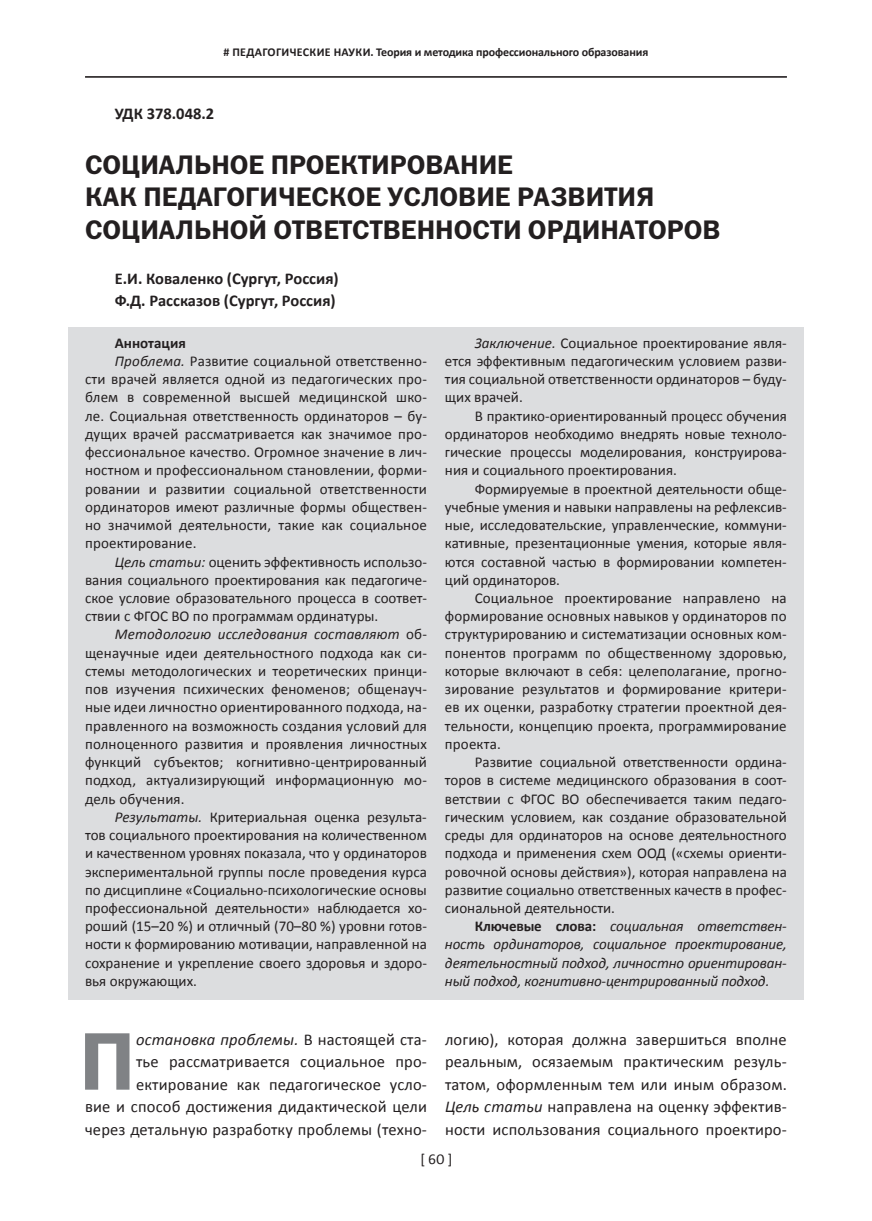
<style>
.page{position:relative;width:872px;height:1221px;background:#fff}
.page>*{position:absolute;margin:0;border:0;box-sizing:border-box;transform-origin:0 0}
.t1{font:82.05px "ez Franklin Goth Demi";color:#808285}
.t2{font:27px/32.4px "ez Franklin Goth Demi";color:#231f20}
.t3{font:16.5px/22.5px "Calibri";letter-spacing:.01em;color:#231f20;text-align:right}
.t4{font:700 16.5px/22.5px "Calibri";color:#231f20}
.t5{font:15px/18.3px "Calibri";color:#231f20;text-align:justify}
.t6{font:italic 15px/18.1px "Calibri";letter-spacing:-.01em;color:#231f20;text-align:justify}
.t7{font:italic 15px "Calibri";letter-spacing:.01em;color:#231f20}
.t8{font:700 15px "Calibri";color:#231f20}
.t9{font:700 12px "Calibri";letter-spacing:-.01em;color:#231f20}
.s1{font-style:italic}
.s2{font-style:normal}
.s3{font-weight:700;font-style:normal}
</style>
<div class="page">
<div style="left:68px;top:327px;width:736px;height:672px;background:#dcdddf"></div>
<hr style="left:85px;top:76px;width:702px;height:1px;background:#231f20">
<hr style="left:85px;top:77px;width:702px;height:1px;background:#231f20">
<p class="t9" style="left:224px;top:45px;width:426px"># ПЕДАГОГИЧЕСКИЕ НАУКИ. Теория и методика профессионального образования</p>
<p class="t4" style="left:115px;top:102px;width:101px">УДК 378.048.2</p>
<h2 class="t2" style="left:85px;top:148px;width:637px">Социальное проектирование<br>как педагогическое условие развития социальной ответственности ординаторов</h2>
<p class="t4" style="left:115px;top:267px;width:225px">Е.И. Коваленко (Сургут, Россия)<br>Ф.Д. Рассказов (Сургут, Россия)</p>
<p class="t8" style="left:115px;top:333px;width:72px">Аннотация</p>
<p class="t5" style="left:115px;top:352px;width:314px"><span class="s1">Проблема.</span> Развитие социальной ответственно-</p>
<p class="t5" style="left:85px;top:370px;width:343px">сти врачей является одной из педагогических про-</p>
<p class="t5" style="left:85px;top:388px;width:343px">блем в современной высшей медицинской шко-</p>
<p class="t5" style="left:85px;top:406px;width:343px">ле. Социальная ответственность ординаторов – бу-</p>
<p class="t5" style="left:85px;top:425px;width:343px">дущих врачей рассматривается как значимое про-</p>
<p class="t5" style="left:85px;top:443px;width:343px">фессиональное качество. Огромное значение в лич-</p>
<p class="t5" style="left:85px;top:461px;width:343px">ностном и профессиональном становлении, форми-</p>
<p class="t5" style="left:85px;top:479px;width:343px">ровании и развитии социальной ответственности</p>
<p class="t5" style="left:85px;top:497px;width:343px">ординаторов имеют различные формы обществен-</p>
<p class="t5" style="left:85px;top:516px;width:343px">но значимой деятельности, такие как социальное</p>
<p class="t5" style="left:85px;top:534px;width:113px">проектирование.</p>
<p class="t5" style="left:115px;top:552px;width:314px"><span class="s1">Цель статьи:</span> оценить эффективность использо-</p>
<p class="t5" style="left:85px;top:570px;width:343px">вания социального проектирования как педагогиче-</p>
<p class="t5" style="left:85px;top:589px;width:343px">ское условие образовательного процесса в соответ-</p>
<p class="t5" style="left:85px;top:607px;width:295px">ствии с ФГОС ВО по программам ординатуры.</p>
<p class="t7" style="left:115px;top:624px;width:314px">Методологию исследования составляют <span class="s2">об-</span></p>
<p class="t5" style="left:85px;top:643px;width:343px">щенаучные идеи деятельностного подхода как си-</p>
<p class="t5" style="left:85px;top:661px;width:343px">стемы методологических и теоретических принци-</p>
<p class="t5" style="left:85px;top:680px;width:343px">пов изучения психических феноменов; общенауч-</p>
<p class="t5" style="left:85px;top:698px;width:343px">ные идеи личностно ориентированного подхода, на-</p>
<p class="t5" style="left:85px;top:716px;width:343px">правленного на возможность создания условий для</p>
<p class="t5" style="left:85px;top:734px;width:343px">полноценного развития и проявления личностных</p>
<p class="t5" style="left:85px;top:753px;width:343px">функций субъектов; когнитивно-центрированный</p>
<p class="t5" style="left:85px;top:771px;width:343px">подход, актуализирующий информационную мо-</p>
<p class="t5" style="left:85px;top:789px;width:101px">дель обучения.</p>
<p class="t5" style="left:115px;top:807px;width:313px"><span class="s1">Результаты.</span> Критериальная оценка результа-</p>
<p class="t5" style="left:85px;top:825px;width:343px">тов социального проектирования на количественном</p>
<p class="t5" style="left:85px;top:844px;width:343px">и качественном уровнях показала, что у ординаторов</p>
<p class="t5" style="left:85px;top:862px;width:343px">экспериментальной группы после проведения курса</p>
<p class="t5" style="left:85px;top:880px;width:343px">по дисциплине «Социально-психологические основы</p>
<p class="t5" style="left:85px;top:898px;width:343px">профессиональной деятельности» наблюдается хо-</p>
<p class="t5" style="left:85px;top:917px;width:343px">роший (15–20 %) и отличный (70–80 %) уровни готов-</p>
<p class="t5" style="left:85px;top:935px;width:343px">ности к формированию мотивации, направленной на</p>
<p class="t5" style="left:85px;top:953px;width:343px">сохранение и укрепление своего здоровья и здоро-</p>
<p class="t5" style="left:85px;top:971px;width:113px">вья окружающих.</p>
<p class="t5" style="left:445px;top:333px;width:343px;text-indent:30px"><span class="s1">Заключение.</span> Социальное проектирование явля&shy;ется эффективным педагогическим условием разви&shy;тия социальной ответственности ординаторов – буду&shy;щих врачей.</p>
<p class="t5" style="left:445px;top:406px;width:343px;text-indent:30px">В практико-ориентированный процесс обучения ординаторов необходимо внедрять новые техноло&shy;гические процессы моделирования, конструирова&shy;ния и социального проектирования.</p>
<p class="t5" style="left:445px;top:479px;width:343px;text-indent:30px">Формируемые в проектной деятельности обще&shy;учебные умения и навыки направлены на рефлексив&shy;ные, исследовательские, управленческие, коммуни&shy;кативные, презентационные умения, которые явля&shy;ются составной частью в формировании компетен&shy;ций ординаторов.</p>
<p class="t5" style="left:445px;top:589px;width:343px;text-indent:30px">Социальное проектирование направлено на формирование основных навыков у ординаторов по структурированию и систематизации основных ком&shy;понентов программ по общественному здоровью, которые включают в себя: целеполагание, прогно&shy;зирование результатов и формирование критери&shy;ев их оценки, разработку стратегии проектной дея&shy;тельности, концепцию проекта, программирование проекта.</p>
<p class="t5" style="left:445px;top:753px;width:343px;text-indent:30px">Развитие социальной ответственности ордина&shy;торов в системе медицинского образования в соот&shy;ветствии с ФГОС ВО обеспечивается таким педаго&shy;гическим условием, как создание образовательной среды для ординаторов на основе деятельностного подхода и применения схем ООД («схемы ориенти&shy;ровочной основы действия»), которая направлена на развитие социально ответственных качеств в профес&shy;сиональной деятельности.</p>
<p class="t6" style="left:445px;top:916px;width:343px;text-indent:30px"><span class="s3">Ключевые слова:</span> социальная ответствен&shy;ность ординаторов, социальное проектирование, деятельностный подход, личностно ориентирован&shy;ный подход, когнитивно-центрированный подход.</p>
<p class="t3" style="left:85px;top:1027px;width:343px"><span class="s1">остановка проблемы.</span> В настоящей ста-<br>тье рассматривается социальное про&shy;ектирование как педагогическое усло-<br>вие и способ достижения дидактической цели через детальную разработку проблемы (техно-</p>
<p class="t3" style="left:445px;top:1027px;width:343px;text-align:justify">логию), которая должна завершиться вполне реальным, осязаемым практическим резуль&shy;татом, оформленным тем или иным образом.<br><span class="s1">Цель статьи</span> направлена на оценку эффектив&shy;ности использования социального проектиро-</p>
<h1 class="t1" style="left:79px;top:1014px;width:57px">П</h1>
<p class="t5" style="left:420px;top:1149px;width:33px">[ 60 ]</p>
</div>
